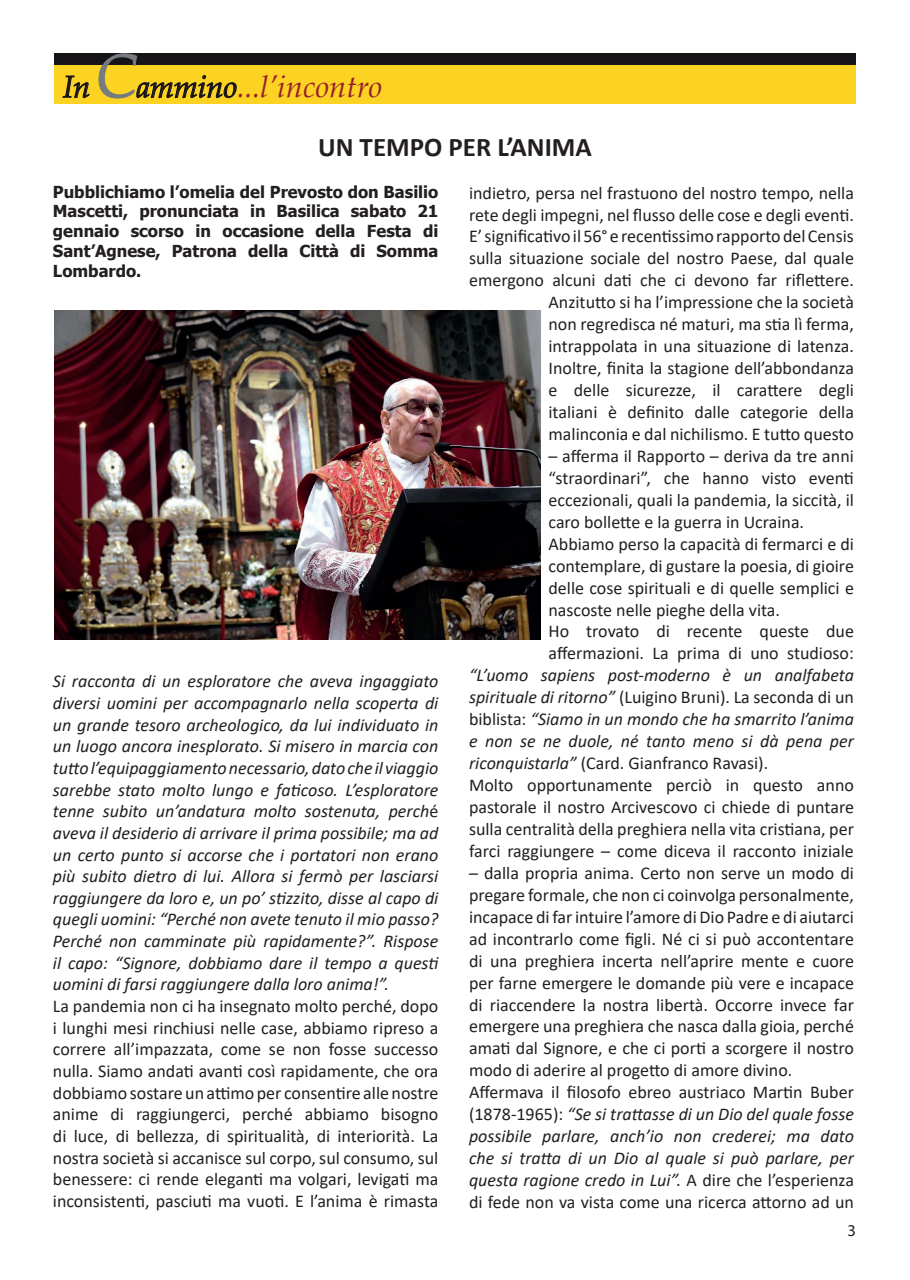
<style>
.page{position:relative;width:910px;height:1280px;background:#fff}
.page>*{position:absolute;margin:0;border:0;box-sizing:border-box;transform-origin:0 0}
.t1{font:italic 30.75px "Book Antiqua";color:#962029}
.t2{font:700 27px "Calibri";color:#231f20}
.t3{font:18px/21.9px "Calibri";color:#231f20}
.t4{font:italic 18px/21.6px "Calibri";color:#231f20;text-align:justify}
.t5{font:700 16.5px/19.8px "Tahoma";color:#231f20;text-align:justify}
.t6{font:16.5px "Myriad Pro";color:#231f20}
.s1{color:#171419}
.s2{font-size:61.95px;color:#767b7f}
.s3{font-style:italic}
.s4{font-style:normal}
</style>
<div class="page">
<div style="left:54px;top:53px;width:802px;height:50px;background:#fcd223"></div>
<div style="left:54px;top:53px;width:802px;height:12px;background:#171419"></div>
<svg style="left:63px;top:76px;width:27px;height:22px"></svg>
<svg style="left:99px;top:53px;width:138px;height:45px"></svg>
<img style="left:54px;top:310px;width:486px;height:329px">
<h1 class="t1" style="left:63px;top:69px;width:320px"><span class="s1">In</span><span class="s2">C</span><span class="s1">ammino</span>...l’incontro</h1>
<h2 class="t2" style="left:318px;top:128px;width:275px">UN TEMPO PER L’ANIMA</h2>
<p class="t5" style="left:53px;top:182px;width:387px">Pubblichiamo l’omelia del Prevosto don Basilio Mascetti, pronunciata in Basilica sabato 21 gennaio scorso in occasione della Festa di Sant’Agnese, Patrona della Città di Somma Lombardo.</p>
<p class="t3" style="left:469px;top:181px;width:386px;text-align:right">indietro, persa nel frastuono del nostro tempo, nella rete degli impegni, nel flusso delle cose e degli eventi.<br>E’ significativo il 56° e recentissimo rapporto del Censis sulla situazione sociale del nostro Paese, dal quale emergono alcuni dati che ci devono far riflettere.<br>Anzitutto si ha l’impressione che la società<br>non regredisca né maturi, ma stia lì ferma, intrappolata in una situazione di latenza.<br>Inoltre, finita la stagione dell’abbondanza<br>e delle sicurezze, il carattere degli<br>italiani è definito dalle categorie della malinconia e dal nichilismo. E tutto questo</p>
<p class="t3" style="left:548px;top:444px;width:307px">– afferma il Rapporto – deriva da tre anni “straordinari”, che hanno visto eventi eccezionali, quali la pandemia, la siccità, il caro bollette e la guerra in Ucraina.<br>Abbiamo perso la capacità di fermarci e di contemplare, di gustare la poesia, di gioire delle cose spirituali e di quelle semplici e nascoste nelle pieghe della vita.<br>Ho trovato di recente queste due affermazioni. La prima di uno studioso:</p>
<p class="t3" style="left:469px;top:664px;width:386px"><span class="s3">“L’uomo sapiens post-moderno è un analfabeta spirituale di ritorno”</span> (Luigino Bruni). La seconda di un biblista: <span class="s3">“Siamo in un mondo che ha smarrito l’anima e non se ne duole, né tanto meno si dà pena per riconquistarla”</span> (Card. Gianfranco Ravasi).<br>Molto opportunamente perciò in questo anno pastorale il nostro Arcivescovo ci chiede di puntare sulla centralità della preghiera nella vita cristiana, per farci raggiungere – come diceva il racconto iniziale</p>
<p class="t3" style="left:469px;top:861px;width:386px">– dalla propria anima. Certo non serve un modo di pregare formale, che non ci coinvolga personalmente, incapace di far intuire l’amore di Dio Padre e di aiutarci ad incontrarlo come figli. Né ci si può accontentare di una preghiera incerta nell’aprire mente e cuore per farne emergere le domande più vere e incapace di riaccendere la nostra libertà. Occorre invece far emergere una preghiera che nasca dalla gioia, perché amati dal Signore, e che ci porti a scorgere il nostro modo di aderire al progetto di amore divino.<br>Affermava il filosofo ebreo austriaco Martin Buber (1878-1965): <span class="s3">“Se si trattasse di un Dio del quale fosse possibile parlare, anch’io non crederei; ma dato che si tratta di un Dio al quale si può parlare, per questa ragione credo in Lui”.</span> A dire che l’esperienza di fede non va vista come una ricerca attorno ad un</p>
<p class="t4" style="left:53px;top:670px;width:387px">Si racconta di un esploratore che aveva ingaggiato diversi uomini per accompagnarlo nella scoperta di un grande tesoro archeologico, da lui individuato in un luogo ancora inesplorato. Si misero in marcia con tutto l’equipaggiamento necessario, dato che il viaggio sarebbe stato molto lungo e faticoso. L’esploratore tenne subito un’andatura molto sostenuta, perch<span class="s4">é </span>aveva il desiderio di arrivare il prima possibile; ma ad un certo punto si accorse che i portatori non erano più subito dietro di lui. Allora si fermò per lasciarsi raggiungere da loro e, un po’ stizzito, disse al capo di quegli uomini: “Perché non avete tenuto il mio passo?<br>Perché non camminate più rapidamente?”. Rispose il capo: “Signore, dobbiamo dare il tempo a questi uomini di farsi raggiungere dalla loro anima!”.</p>
<p class="t3" style="left:53px;top:995px;width:387px;text-align:justify">La pandemia non ci ha insegnato molto perché, dopo i lunghi mesi rinchiusi nelle case, abbiamo ripreso a correre all’impazzata, come se non fosse successo nulla. Siamo andati avanti così rapidamente, che ora dobbiamo sostare un attimo per consentire alle nostre anime di raggiungerci, perché abbiamo bisogno di luce, di bellezza, di spiritualità, di interiorità. La nostra società si accanisce sul corpo, sul consumo, sul benessere: ci rende eleganti ma volgari, levigati ma inconsistenti, pasciuti ma vuoti. E l’anima è rimasta</p>
<p class="t6" style="left:847px;top:1221px;width:10px">3</p>
</div>
